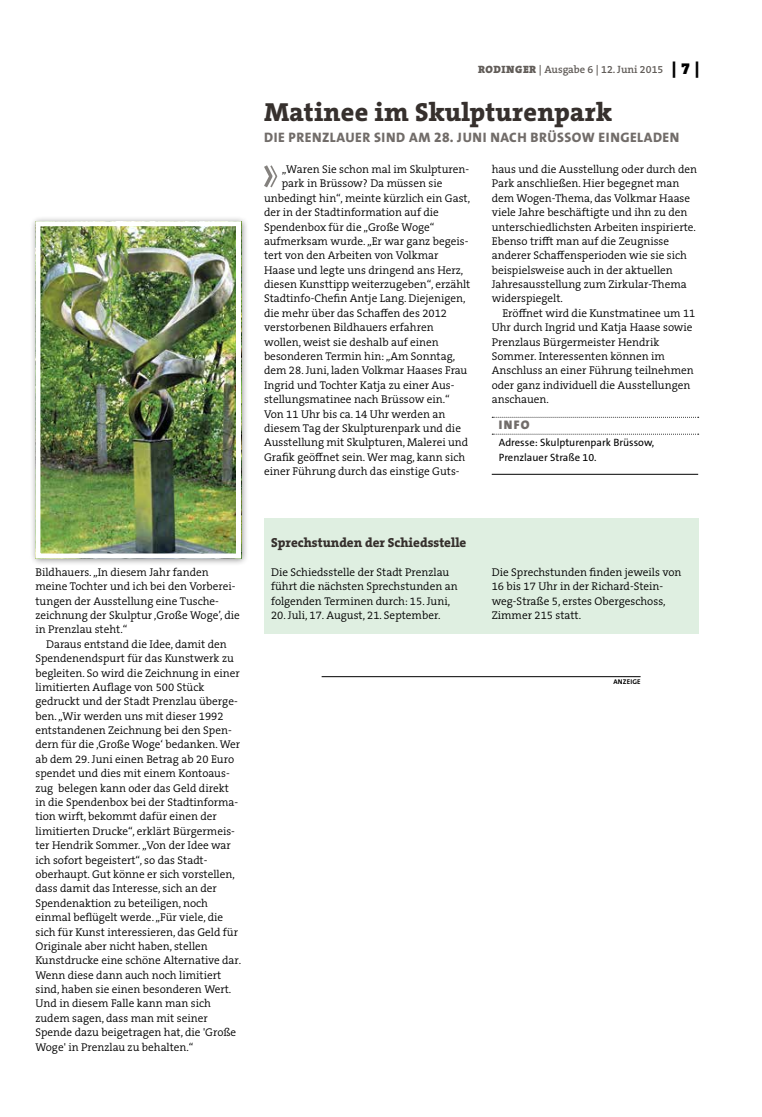
<style>
.page{position:relative;width:762px;height:1117px;background:#fff}
.page>*{position:absolute;margin:0;border:0;box-sizing:border-box;transform-origin:0 0}
.t1{font:800 26.25px "The Serif B W8";letter-spacing:.01em;color:#36302d}
.t2{font:800 13.75px "The Sans B W8";letter-spacing:.035em;color:#716c69}
.t3{font:800 13.12px "The Serif B W8";color:#36302d}
.t4{font:900 12.5px "The Sans B W9";color:#716c69}
.t5{font:300 11.25px/14.4px "The Serif B W4";color:#000}
.t6{font:10.62px/14.4px "The Sans B W5 Plain";color:#000}
.t7{font:600 10.62px "The Serif B W6";color:#615c58}
.t8{font:700 6.88px "The Sans B W7";letter-spacing:.025em;color:#000}
.s1{font-family:"The Serif B W9";font-weight:900}
.s2{font-family:"The Serif B W9";font-weight:900;font-size:16.25px;color:#000}
</style>
<div class="page">
<div style="left:30px;top:215px;width:219px;height:351px;background:#000;opacity:.45"></div>
<img style="left:41px;top:227px;width:194px;height:325px">
<div style="left:35px;top:221px;width:206px;height:337px;border:5px solid #fff"></div>
<svg style="left:264px;top:165px;width:14px;height:23px"></svg>
<svg style="left:492px;top:416px;width:207px;height:1px"></svg>
<svg style="left:492px;top:433px;width:207px;height:1px"></svg>
<hr style="left:492px;top:473px;width:206px;height:1px;background:#000">
<div style="left:264px;top:518px;width:434px;height:115px;background:#dfefe1"></div>
<hr style="left:322px;top:676px;width:318px;height:1px;background:#000">
<p class="t7" style="left:478px;top:63px;width:223px"><span class="s1">RODINGER</span> | Ausgabe 6 | 12. Juni 2015 <span class="s2">| 7 |</span></p>
<h1 class="t1" style="left:264px;top:94px;width:350px">Matinee im Skulpturenpark</h1>
<p class="t2" style="left:264px;top:128px;width:417px">DIE PRENZLAUER SIND AM 28. JUNI NACH BRÜSSOW EINGELADEN</p>
<p class="t5" style="left:282px;top:162px;width:189px">„Waren Sie schon mal im Skulpturen-</p>
<p class="t5" style="left:282px;top:176px;width:162px">park in Brüssow? Da müssen sie</p>
<p class="t5" style="left:264px;top:191px;width:208px">unbedingt hin“, meinte kürzlich ein Gast,</p>
<p class="t5" style="left:264px;top:205px;width:176px">der in der Stadtinformation auf die</p>
<p class="t5" style="left:264px;top:219px;width:172px">Spendenbox für die „Große Woge“</p>
<p class="t5" style="left:264px;top:234px;width:206px">aufmerksam wurde. „Er war ganz begeis-</p>
<p class="t5" style="left:264px;top:248px;width:176px">tert von den Arbeiten von Volkmar</p>
<p class="t5" style="left:264px;top:263px;width:201px">Haase und legte uns dringend ans Herz,</p>
<p class="t5" style="left:264px;top:277px;width:208px">diesen Kunsttipp weiterzugeben“, erzählt</p>
<p class="t5" style="left:264px;top:291px;width:203px">Stadtinfo-Chefin Antje Lang. Diejenigen,</p>
<p class="t5" style="left:264px;top:306px;width:185px">die mehr über das Schaffen des 2012</p>
<p class="t5" style="left:264px;top:320px;width:171px">verstorbenen Bildhauers erfahren</p>
<p class="t5" style="left:264px;top:334px;width:176px">wollen, weist sie deshalb auf einen</p>
<p class="t5" style="left:264px;top:349px;width:193px">besonderen Termin hin: „Am Sonntag,</p>
<p class="t5" style="left:264px;top:363px;width:205px">dem 28. Juni, laden Volkmar Haases Frau</p>
<p class="t5" style="left:264px;top:378px;width:192px">Ingrid und Tochter Katja zu einer Aus-</p>
<p class="t5" style="left:264px;top:392px;width:187px">stellungsmatinee nach Brüssow ein.“</p>
<p class="t5" style="left:264px;top:406px;width:183px">Von 11 Uhr bis ca. 14 Uhr werden an</p>
<p class="t5" style="left:264px;top:421px;width:198px">diesem Tag der Skulpturenpark und die</p>
<p class="t5" style="left:264px;top:435px;width:206px">Ausstellung mit Skulpturen, Malerei und</p>
<p class="t5" style="left:264px;top:449px;width:203px">Grafik geöffnet sein. Wer mag, kann sich</p>
<p class="t5" style="left:264px;top:464px;width:197px">einer Führung durch das einstige Guts-</p>
<p class="t5" style="left:492px;top:162px;width:207px">haus und die Ausstellung oder durch den Park anschließen. Hier begegnet man dem Wogen-Thema, das Volkmar Haase viele Jahre beschäftigte und ihn zu den unterschiedlichsten Arbeiten inspirierte.<br>Ebenso trifft man auf die Zeugnisse anderer Schaffensperioden wie sie sich beispielsweise auch in der aktuellen Jahresausstellung zum Zirkular-Thema widerspiegelt.</p>
<p class="t5" style="left:492px;top:306px;width:205px;text-indent:11px">Eröffnet wird die Kunstmatinee um 11<br>Uhr durch Ingrid und Katja Haase sowie Prenzlaus Bürgermeister Hendrik Sommer. Interessenten können im Anschluss an einer Führung teilnehmen oder ganz individuell die Ausstellungen anschauen.</p>
<p class="t4" style="left:499px;top:417px;width:32px">INFO</p>
<p class="t6" style="left:499px;top:435px;width:157px">Adresse: Skulpturenpark Brüssow,<br>Prenzlauer Straße 10.</p>
<p class="t5" style="left:35px;top:564px;width:206px">Bildhauers. „In diesem Jahr fanden meine Tochter und ich bei den Vorberei&shy;tungen der Ausstellung eine Tusche&shy;zeichnung der Skulptur ‚Große Woge’, die in Prenzlau steht.“</p>
<p class="t5" style="left:35px;top:636px;width:207px;text-indent:11px">Daraus entstand die Idee, damit den Spendenendspurt für das Kunstwerk zu begleiten. So wird die Zeichnung in einer limitierten Auflage von 500 Stück gedruckt und der Stadt Prenzlau überge&shy;ben. „Wir werden uns mit dieser 1992 entstandenen Zeichnung bei den Spen&shy;dern für die ‚Große Woge‘ bedanken. Wer ab dem 29. Juni einen Betrag ab 20 Euro spendet und dies mit einem Kontoaus&shy;zug belegen kann oder das Geld direkt in die Spendenbox bei der Stadtinforma&shy;tion wirft, bekommt dafür einen der limitierten Drucke“, erklärt Bürgermeis&shy;ter Hendrik Sommer. „Von der Idee war ich sofort begeistert“, so das Stadt&shy;oberhaupt. Gut könne er sich vorstellen, dass damit das Interesse, sich an der Spendenaktion zu beteiligen, noch einmal beflügelt werde. „Für viele, die sich für Kunst interessieren, das Geld für Originale aber nicht haben, stellen Kunstdrucke eine schöne Alternative dar.<br>Wenn diese dann auch noch limitiert sind, haben sie einen besonderen Wert.<br>Und in diesem Falle kann man sich zudem sagen, dass man mit seiner Spende dazu beigetragen hat, die 'Große Woge' in Prenzlau zu behalten.“</p>
<p class="t3" style="left:271px;top:533px;width:197px">Sprechstunden der Schiedsstelle</p>
<p class="t5" style="left:271px;top:564px;width:188px">Die Schiedsstelle der Stadt Prenzlau führt die nächsten Sprechstunden an folgenden Terminen durch: 15. Juni,</p>
<p class="t5" style="left:271px;top:608px;width:171px">20. Juli, 17. August, 21. September.</p>
<p class="t5" style="left:492px;top:564px;width:191px">Die Sprechstunden finden jeweils von<br>16 bis 17 Uhr in der Richard-Stein&shy;weg-Straße 5, erstes Obergeschoss,<br>Zimmer 215 statt.</p>
<p class="t8" style="left:613px;top:677px;width:29px">ANZEIGE</p>
</div>
